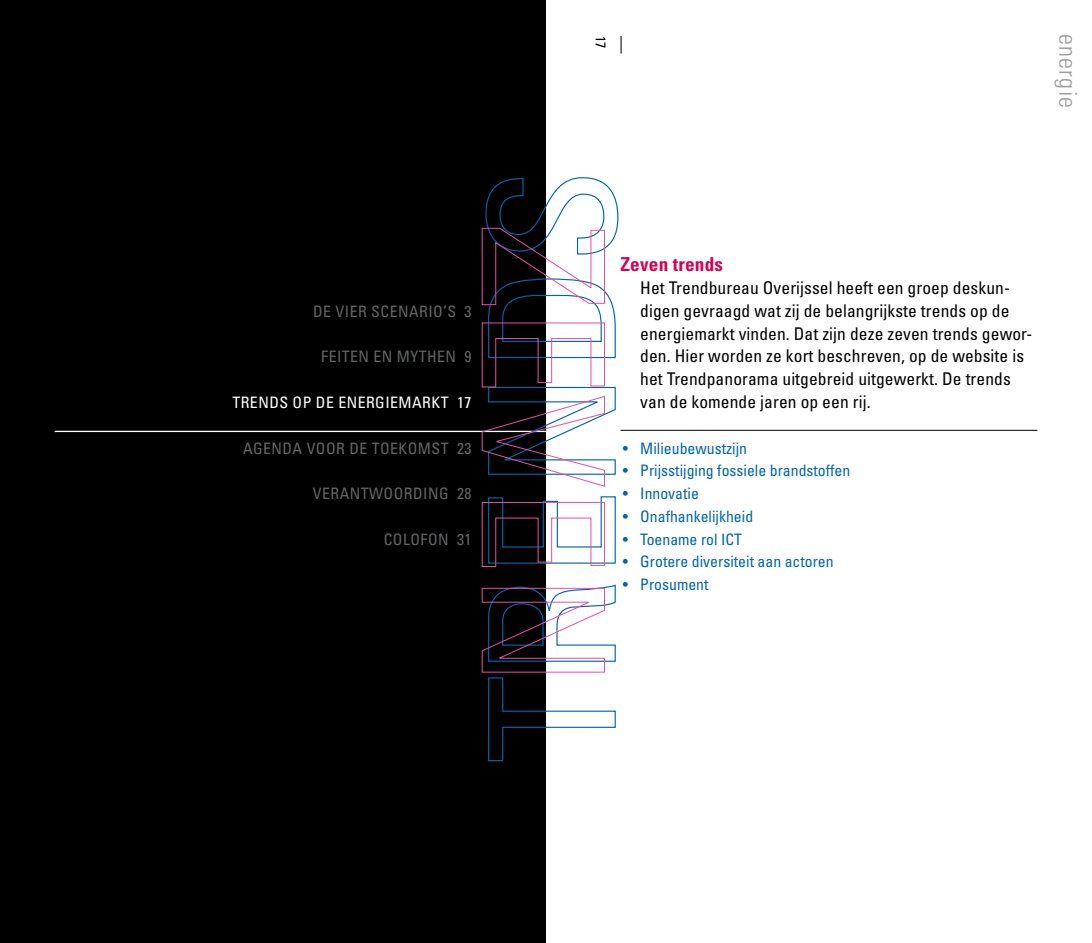
<style>
.page{position:relative;width:1092px;height:943px;background:#fff}
.page>*{position:absolute;margin:0;border:0;box-sizing:border-box;transform-origin:0 0}
.t1{font:300 condensed 24.5px "Univers";letter-spacing:.05em;color:#9c9d9f}
.t2{font:700 condensed 19.25px "Univers";letter-spacing:.01em;color:#d60059}
.t3{font:condensed 17.5px/22.8px "Univers";letter-spacing:.005em;color:#000}
.t4{font:condensed 15.75px "Univers";color:#0066ac}
.t5{font:condensed 15.75px "Univers";letter-spacing:.03em;color:#646567}
.t6{font:condensed 15.75px "Univers";letter-spacing:.03em;color:#fff}
.t7{font:condensed 14px "Univers";color:#000}
</style>
<div class="page">
<div style="left:0;top:0;width:546px;height:943px;background:#000"></div>
<hr style="left:55px;top:431px;width:508px;height:1px;background:#fff">
<hr style="left:620px;top:430px;width:417px;height:1px;background:#000">
<svg style="left:481px;top:177px;width:137px;height:310px"></svg>
<svg style="left:481px;top:496px;width:135px;height:71px"></svg>
<svg style="left:481px;top:584px;width:135px;height:177px"></svg>
<p class="t5" style="left:313px;top:301px;width:160px">d e vier scenario’s 3</p>
<p class="t5" style="left:321px;top:347px;width:152px">feiten en myth en 9</p>
<p class="t6" style="left:232px;top:392px;width:240px">trends o p d e energiemarkt 17</p>
<p class="t5" style="left:243px;top:438px;width:230px">agenda voo r d e to eko mst 23</p>
<p class="t5" style="left:313px;top:483px;width:160px">verantwoo rd ing 28</p>
<p class="t5" style="left:383px;top:529px;width:89px">co lofo n 31</p>
<p class="t7" style="left:609px;top:36px;width:14px;rotate:90deg">17</p>
<p class="t3" style="left:634px;top:36px;width:19px;rotate:90deg">—</p>
<h1 class="t1" style="left:1082px;top:34px;width:75px;rotate:90deg">energie</h1>
<p class="t2" style="left:620px;top:253px;width:104px">Zeven trends</p>
<p class="t3" style="left:640px;top:276px;width:393px">Het Trendbureau Overijssel heeft een groep deskun&shy;digen gevraagd wat zij de belangrijkste trends op de energiemarkt vinden. Dat zijn deze zeven trends gewor&shy;den. Hier worden ze kort beschreven, op de website is het Trendpanorama uitgebreid uitgewerkt. De trends van de komende jaren op een rij.</p>
<p class="t4" style="left:623px;top:438px;width:126px">• Milieubewustzijn</p>
<p class="t4" style="left:623px;top:460px;width:229px">• Prijsstijging fossiele brandstoffen</p>
<p class="t4" style="left:623px;top:483px;width:77px">• Innovatie</p>
<p class="t4" style="left:623px;top:506px;width:132px">• Onafhankelijkheid</p>
<p class="t4" style="left:623px;top:529px;width:121px">• Toename rol ICT</p>
<p class="t4" style="left:623px;top:551px;width:212px">• Grotere diversiteit aan actoren</p>
<p class="t4" style="left:623px;top:574px;width:87px">• Prosument</p>
</div>
